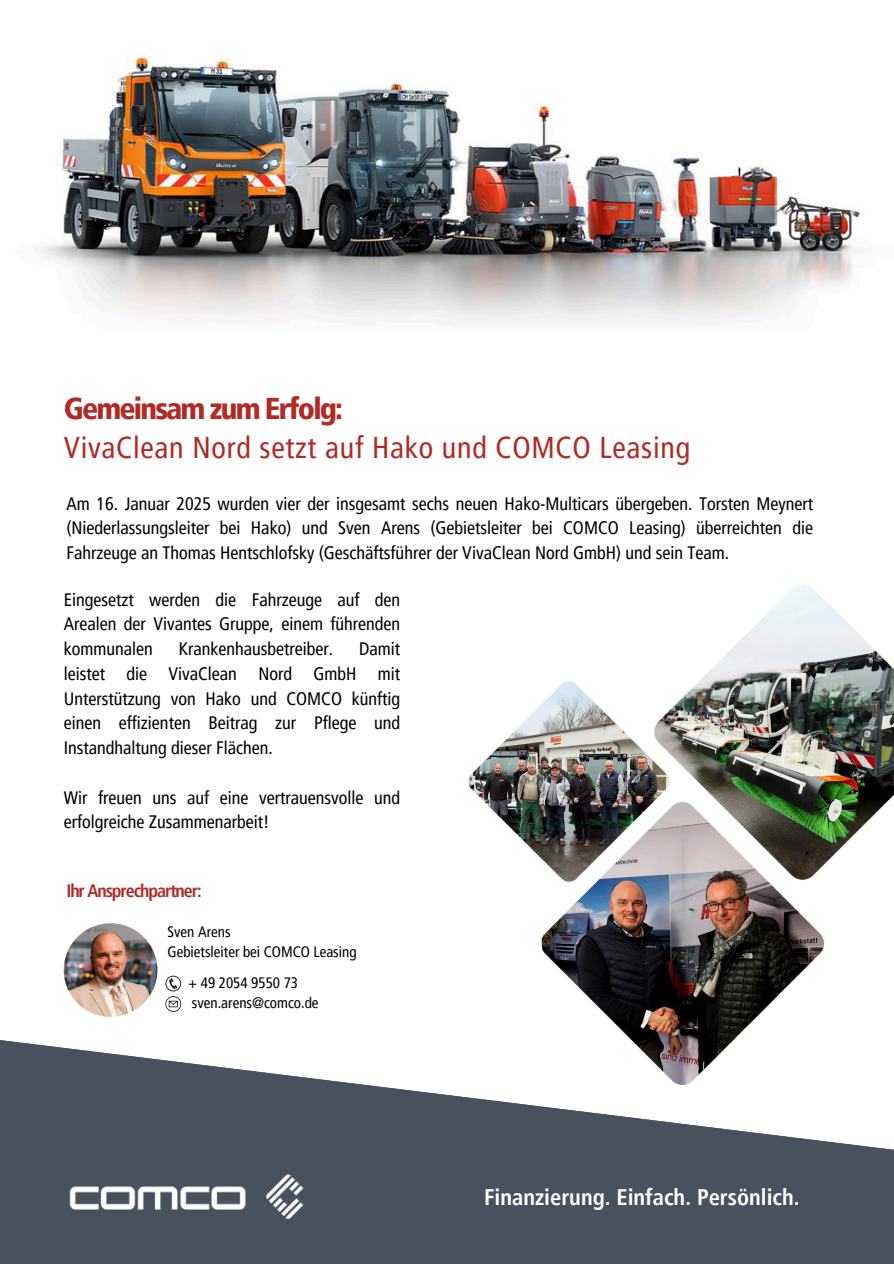
<style>
.page{position:relative;width:894px;height:1264px;background:#fff}
.page>*{position:absolute;margin:0;border:0;box-sizing:border-box;transform-origin:0 0}
.t1{font:condensed 30px "Frutiger LT Pro";letter-spacing:.025em;color:#b12a26}
.t2{font:900 condensed 30px "Frutiger LT Pro";letter-spacing:-.06em;color:#b12a26}
.t3{font:700 condensed 22.5px "Frutiger LT Pro";color:#fff}
.t4{font:condensed 18px/24.8px "Frutiger LT Pro";color:#000;text-align:justify}
.t5{font:700 condensed 18px "Frutiger LT Pro";letter-spacing:-.06em;color:#b12a26}
.t6{font:condensed 15px "Frutiger LT Pro";color:#000}
</style>
<div class="page">
<div style="left:0;top:1190px;width:893px;height:73px;background:#48515e"></div>
<svg style="left:0;top:923px;width:893px;height:267px"></svg>
<img style="left:69px;top:1148px;width:259px;height:94px">
<img style="left:535px;top:885px;width:294px;height:205px">
<img style="left:468px;top:681px;width:205px;height:205px">
<img style="left:648px;top:584px;width:245px;height:301px">
<img style="left:64px;top:923px;width:93px;height:93px;border-radius:50%">
<svg style="left:165px;top:975px;width:16px;height:36px"></svg>
<img style="left:40px;top:55px;width:820px;height:266px">
<p class="t2" style="left:64px;top:390px;width:281px">Gemeinsam zum Erfolg:</p>
<p class="t1" style="left:64px;top:429px;width:627px">VivaClean Nord setzt auf Hako und COMCO Leasing</p>
<h1 class="t4" style="left:66px;top:491px;width:748px">Am 16. Januar 2025 wurden vier der insgesamt sechs neuen Hako-Multicars übergeben. Torsten Meynert (Niederlassungsleiter bei Hako) und Sven Arens (Gebietsleiter bei COMCO Leasing) überreichten die Fahrzeuge an Thomas Hentschlofsky (Geschäftsführer der VivaClean Nord GmbH) und sein Team.</h1>
<h2 class="t4" style="left:64px;top:586px;width:338px">Eingesetzt werden die Fahrzeuge auf den Arealen der Vivantes Gruppe, einem führenden kommunalen</h2>
<h2 class="t4" style="left:179px;top:636px;width:156px">Krankenhausbetreiber.</h2>
<h2 class="t4" style="left:64px;top:636px;width:338px;text-indent:295px">Damit leistet die VivaClean Nord GmbH mit Unterstützung von Hako und COMCO künftig einen effizienten Beitrag zur Pflege und Instandhaltung dieser Flächen.</h2>
<h5 class="t4" style="left:64px;top:784px;width:338px">Wir freuen uns auf eine vertrauensvolle und erfolgreiche Zusammenarbeit!</h5>
<p class="t5" style="left:66px;top:879px;width:137px">Ihr Ansprechpartner:</p>
<p class="t6" style="left:167px;top:922px;width:64px">Sven Arens</p>
<h5 class="t6" style="left:167px;top:942px;width:190px">Gebietsleiter bei COMCO Leasing</h5>
<p class="t6" style="left:188px;top:973px;width:111px">+ 49 2054 9550 73</p>
<h4 class="t6" style="left:192px;top:993px;width:128px">sven.arens@comco.de</h4>
<p class="t3" style="left:484px;top:1182px;width:317px">Finanzierung. Einfach. Persönlich.</p>
</div>
